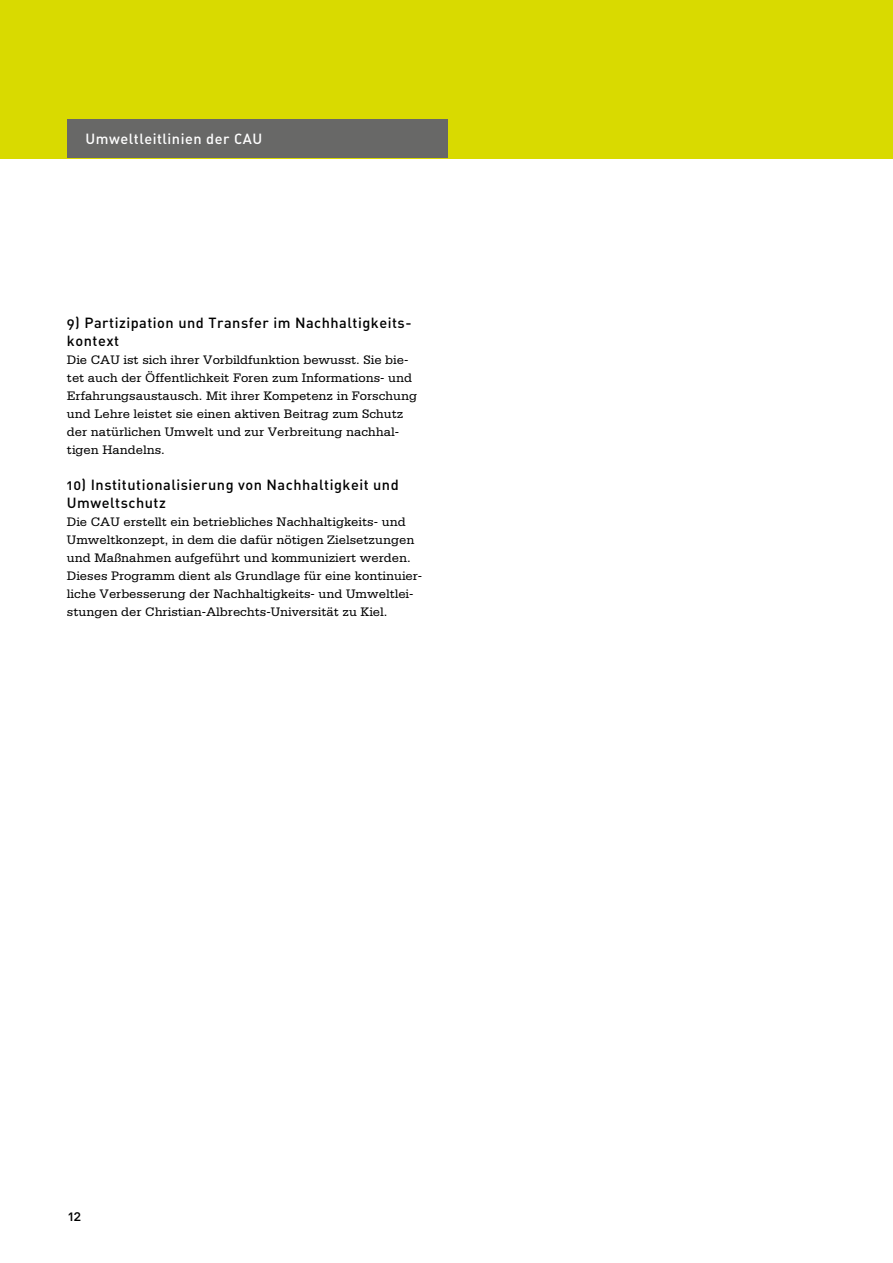
<style>
.page{position:relative;width:893px;height:1263px;background:#fff}
.page>*{position:absolute;margin:0;border:0;box-sizing:border-box;transform-origin:0 0}
.t1{font:14.55px/18px "DIN Medium Alternate";letter-spacing:.035em;color:#000}
.t2{font:14.55px "DIN Medium Alternate";letter-spacing:.035em;color:#fff}
.t3{font:14.25px "DIN Medium Alternate";color:#000}
.t4{font:13.05px/18px "Serifa";color:#000}
</style>
<div class="page">
<div style="left:0;top:0;width:446px;height:158px;background:#d9da00"></div>
<div style="left:446px;top:0;width:447px;height:158px;background:#d9da00"></div>
<div style="left:67px;top:119px;width:380px;height:39px;background:#686867"></div>
<p class="t2" style="left:86px;top:129px;width:178px">Umweltleitlinien der CAU</p>
<p class="t1" style="left:67px;top:313px;width:346px">9) Partizipation und Transfer im Nachhaltigkeits&shy;kontext</p>
<p class="t4" style="left:67px;top:351px;width:352px">Die CAU ist sich ihrer Vorbildfunktion bewusst. Sie bie&shy;tet auch der Öffentlichkeit Foren zum Informations- und Erfahrungsaustausch. Mit ihrer Kompetenz in Forschung und Lehre leistet sie einen aktiven Beitrag zum Schutz der natürlichen Umwelt und zur Verbreitung nachhal&shy;tigen Handelns.</p>
<p class="t1" style="left:67px;top:475px;width:333px">10) Institutionalisierung von Nachhaltigkeit und<br>Umweltschutz</p>
<p class="t4" style="left:67px;top:513px;width:357px">Die CAU erstellt ein betriebliches Nachhaltigkeits- und Umweltkonzept, in dem die dafür nötigen Zielsetzungen und Maßnahmen aufgeführt und kommuniziert werden.<br>Dieses Programm dient als Grundlage für eine kontinuier&shy;liche Verbesserung der Nachhaltigkeits- und Umweltlei&shy;stungen der Christian-Albrechts-Universität zu Kiel.</p>
<p class="t3" style="left:68px;top:1207px;width:15px">12</p>
</div>
